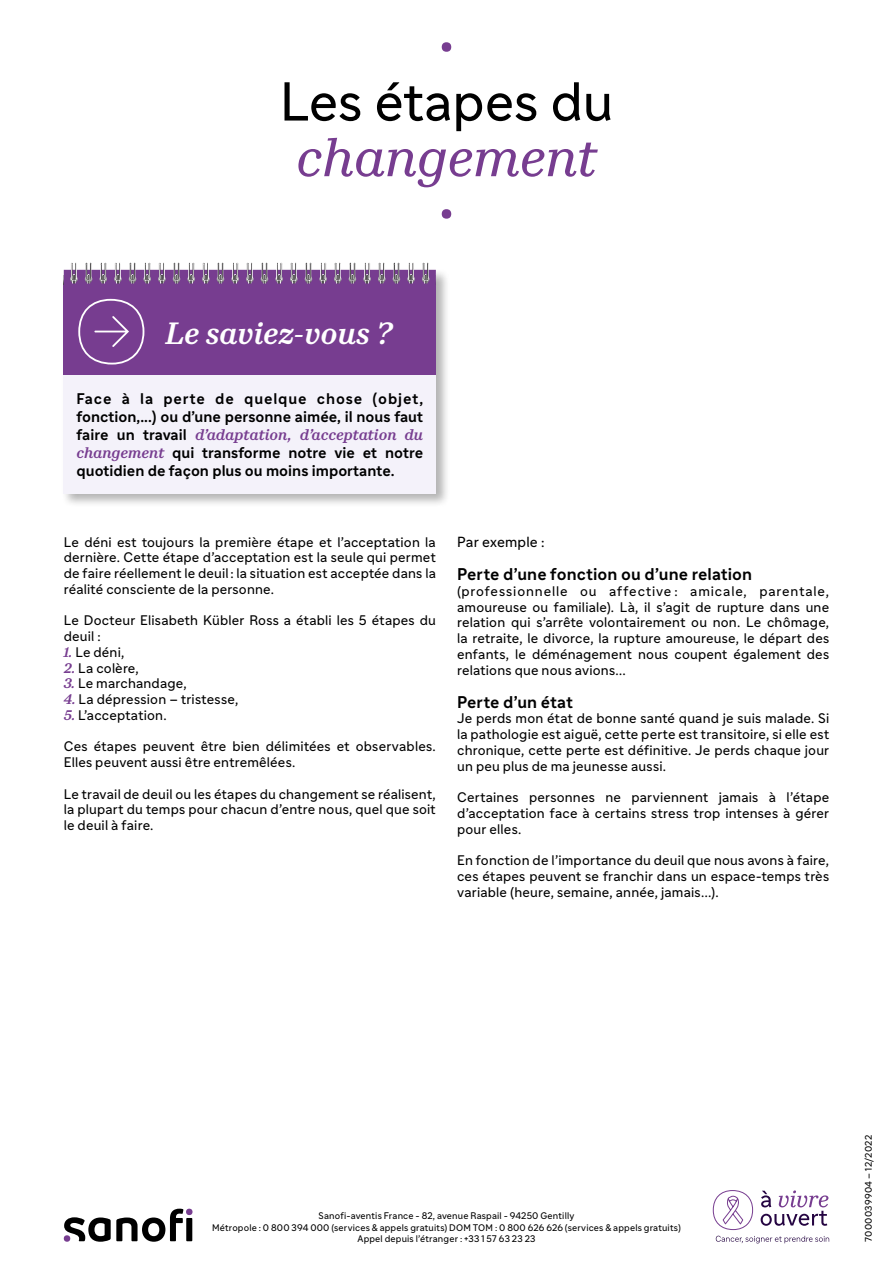
<style>
.page{position:relative;width:893px;height:1263px;background:#fff}
.page>*{position:absolute;margin:0;border:0;box-sizing:border-box;transform-origin:0 0}
.t1{font:54.6px "Sanofi Sans";color:#773d90}
.t2{font:53.1px "Sanofi Sans";color:#000}
.t3{font:italic 53.1px "Sanofi Serif";color:#773d90}
.t4{font:italic 700 29.85px "Sanofi Serif";color:#fff}
.t5{font:700 16.5px "Sanofi Sans";letter-spacing:.01em;color:#000}
.t6{font:700 15px/18px "Sanofi Sans";color:#000}
.t7{font:italic 700 15px "Sanofi Serif";color:#773d90}
.t8{font:14.25px "Sanofi Sans";letter-spacing:.015em;color:#000}
.t9{font:13.5px/15.8px "Sanofi Sans";letter-spacing:.015em;color:#000;text-align:justify}
.t10{font:9.3px/11.1px "Sanofi Sans";letter-spacing:.02em;color:#000;text-align:center}
.s1{font-family:"Sanofi Sans";font-style:normal;color:#000}
.s2{font-family:"Sanofi Serif";font-style:italic;color:#773d90}
.s3{font-family:"Sanofi Serif";font-weight:700;font-style:italic;color:#773d90}
</style>
<div class="page">
<div style="left:186px;top:1218px;width:6px;height:23px;background:#000"></div>
<svg style="left:64px;top:1209px;width:119px;height:33px"></svg>
<div style="left:64px;top:1235px;width:6px;height:7px;background:#773d90;border-radius:50%"></div>
<div style="left:186px;top:1209px;width:7px;height:6px;background:#773d90;border-radius:50%"></div>
<svg style="left:761px;top:1190px;width:67px;height:36px"></svg>
<svg style="left:712px;top:1190px;width:42px;height:40px"></svg>
<svg style="left:716px;top:1236px;width:113px;height:7px"></svg>
<div style="left:62px;top:268px;width:388px;height:240px;background:#000;opacity:.3"></div>
<div style="left:64px;top:374px;width:372px;height:119px;background:#f4f2fa"></div>
<div style="left:64px;top:278px;width:372px;height:96px;background:#773d90"></div>
<svg style="left:64px;top:263px;width:372px;height:101px"></svg>
<h1 class="t1" style="left:438px;top:12px;width:18px">•</h1>
<h2 class="t2" style="left:280px;top:69px;width:335px">Les étapes du</h2>
<h2 class="t3" style="left:296px;top:125px;width:302px">changement</h2>
<h1 class="t1" style="left:438px;top:179px;width:18px">•</h1>
<h3 class="t4" style="left:165px;top:315px;width:229px">Le saviez-vous ?</h3>
<p class="t6" style="left:77px;top:389px;width:348px">Face à la perte de quelque chose (objet, fonction,...) ou d’une personne aimée, il nous faut</p>
<p class="t7" style="left:77px;top:425px;width:348px"><span class="s1">faire un travail</span> d’adaptation, d’acceptation du</p>
<p class="t6" style="left:77px;top:443px;width:348px"><span class="s2">changement</span> qui transforme notre vie et notre quotidien de façon plus ou moins importante.</p>
<p class="t9" style="left:64px;top:534px;width:374px">Le déni est toujours la première étape et l’acceptation la dernière. Cette étape d’acceptation est la seule qui permet de faire réellement le deuil: la situation est acceptée dans la réalité consciente de la personne.</p>
<p class="t9" style="left:64px;top:613px;width:374px">Le Docteur Elisabeth Kübler Ross a établi les 5 étapes du deuil :</p>
<p class="t9" style="left:64px;top:644px;width:62px"><span class="s3">1.</span> Le déni,</p>
<p class="t9" style="left:64px;top:660px;width:77px"><span class="s3">2.</span> La colère,</p>
<p class="t9" style="left:64px;top:676px;width:124px"><span class="s3">3.</span> Le marchandage,</p>
<p class="t9" style="left:64px;top:691px;width:176px"><span class="s3">4.</span> La dépression – tristesse,</p>
<p class="t9" style="left:64px;top:707px;width:104px"><span class="s3">5.</span> L’acceptation.</p>
<p class="t9" style="left:64px;top:739px;width:374px">Ces étapes peuvent être bien délimitées et observables.<br>Elles peuvent aussi être entremêlées.</p>
<p class="t9" style="left:64px;top:786px;width:374px">Le travail de deuil ou les étapes du changement se réalisent, la plupart du temps pour chacun d’entre nous, quel que soit le deuil à faire.</p>
<p class="t8" style="left:457px;top:533px;width:89px">Par exemple :</p>
<p class="t5" style="left:457px;top:564px;width:297px">Perte d’une fonction ou d’une relation</p>
<p class="t9" style="left:457px;top:583px;width:374px">(professionnelle ou affective : amicale, parentale, amoureuse ou familiale). Là, il s’agit de rupture dans une relation qui s’arrête volontairement ou non. Le chômage, la retraite, le divorce, la rupture amoureuse, le départ des enfants, le déménagement nous coupent également des relations que nous avions…</p>
<p class="t5" style="left:457px;top:692px;width:117px">Perte d’un état</p>
<p class="t9" style="left:457px;top:711px;width:374px">Je perds mon état de bonne santé quand je suis malade. Si la pathologie est aiguë, cette perte est transitoire, si elle est chronique, cette perte est définitive. Je perds chaque jour un peu plus de ma jeunesse aussi.</p>
<p class="t9" style="left:457px;top:789px;width:374px">Certaines personnes ne parviennent jamais à l’étape d’acceptation face à certains stress trop intenses à gérer pour elles.</p>
<p class="t9" style="left:457px;top:852px;width:374px">En fonction de l’importance du deuil que nous avons à faire, ces étapes peuvent se franchir dans un espace-temps très variable (heure, semaine, année, jamais…).</p>
<p class="t10" style="left:212px;top:1210px;width:470px">Sanofi-aventis France - 82, avenue Raspail - 94250 Gentilly<br>Métropole : 0 800 394 000 (services &amp; appels gratuits) DOM TOM : 0 800 626 626 (services &amp; appels gratuits)<br>Appel depuis l’étranger : +33 1 57 63 23 23</p>
<p class="t10" style="left:863px;top:1242px;width:108px;rotate:-90deg">7000039904 – 12/2022</p>
</div>
